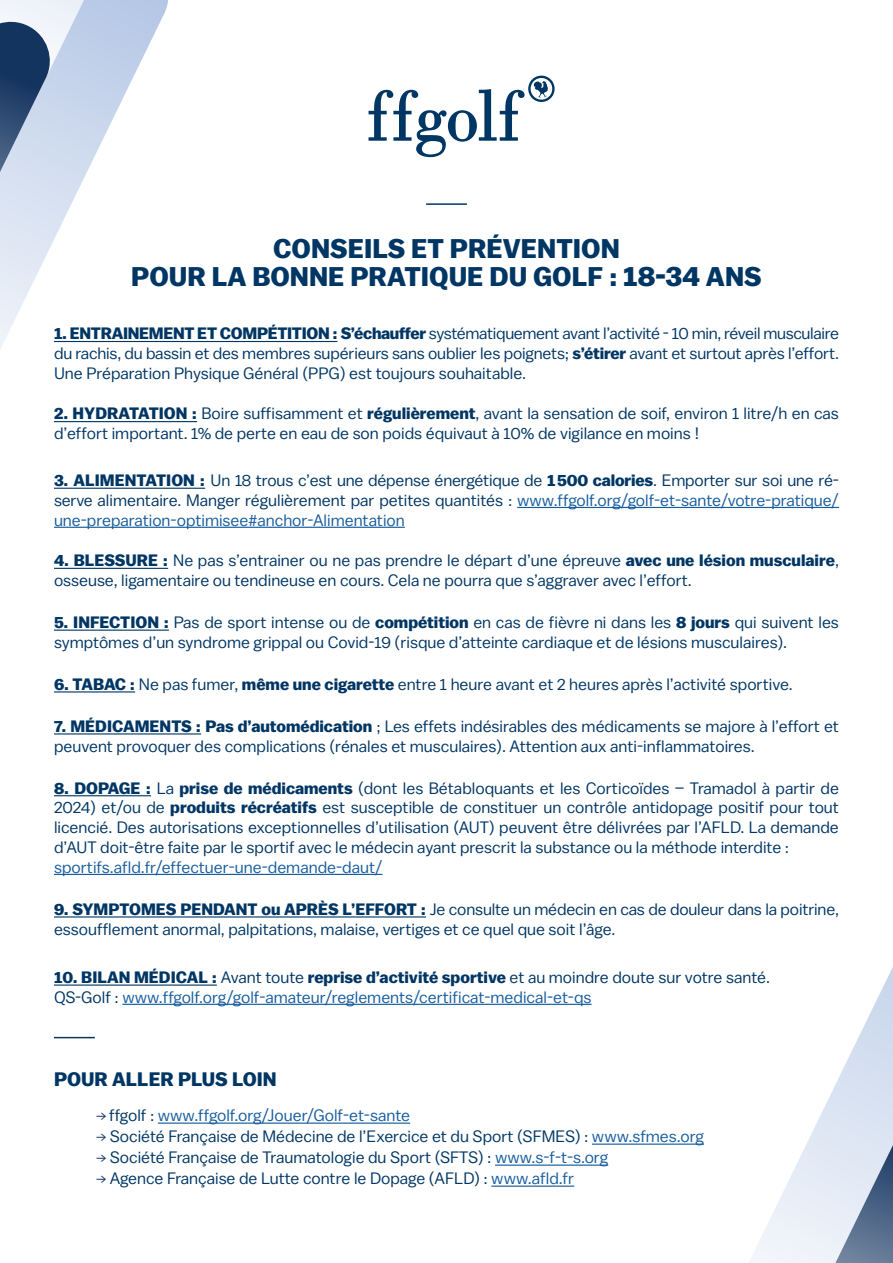
<style>
.page{position:relative;width:893px;height:1263px;background:#fff}
.page>*{position:absolute;margin:0;border:0;box-sizing:border-box;transform-origin:0 0}
.t1{font:700 27px/28.5px "Balto";color:#003664;text-align:center}
.t2{font:700 19.5px "Balto";color:#003664}
.t3{font:16.5px/19.8px "Balto";color:#003664}
.t4{font:16.5px "Balto";color:#175d9e}
.t5{font:700 16.5px "Balto";color:#003664}
.s1{font-weight:700}
.s2{color:#175d9e}
.s3{font-weight:400}
.s4{color:#003664}
.s5{font-size:13.5px;color:#143460}
</style>
<div class="page">
<svg style="left:369px;top:76px;width:186px;height:81px"></svg>
<svg style="left:0;top:0;width:248px;height:489px"></svg>
<svg style="left:863px;top:967px;width:30px;height:60px"></svg>
<svg style="left:749px;top:1027px;width:144px;height:236px"></svg>
<hr style="left:426px;top:203px;width:41px;height:2px;background:#003664">
<hr style="left:54px;top:1037px;width:41px;height:1px;background:#003664">
<hr style="left:158px;top:1122px;width:252px;height:2px;background:#175d9e">
<hr style="left:592px;top:1143px;width:112px;height:2px;background:#175d9e">
<hr style="left:495px;top:1164px;width:113px;height:2px;background:#175d9e">
<hr style="left:491px;top:1185px;width:83px;height:2px;background:#175d9e">
<hr style="left:54px;top:341px;width:283px;height:1px;background:#003664">
<hr style="left:54px;top:421px;width:143px;height:1px;background:#003664">
<hr style="left:54px;top:488px;width:151px;height:1px;background:#003664">
<hr style="left:517px;top:507px;width:322px;height:1px;background:#175d9e">
<hr style="left:54px;top:527px;width:351px;height:1px;background:#175d9e">
<hr style="left:54px;top:568px;width:114px;height:1px;background:#003664">
<hr style="left:54px;top:630px;width:115px;height:1px;background:#003664">
<hr style="left:54px;top:691px;width:81px;height:1px;background:#003664">
<hr style="left:54px;top:733px;width:147px;height:1px;background:#003664">
<hr style="left:54px;top:795px;width:97px;height:1px;background:#003664">
<hr style="left:54px;top:874px;width:328px;height:1px;background:#175d9e">
<hr style="left:54px;top:916px;width:372px;height:1px;background:#003664">
<hr style="left:54px;top:984px;width:163px;height:2px;background:#003664">
<hr style="left:122px;top:1004px;width:470px;height:1px;background:#175d9e">
<p class="t1" style="left:131px;top:234px;width:632px">CONSEILS ET PRÉVENTION<br>POUR LA BONNE PRATIQUE DU GOLF : 18-34 ANS</p>
<p class="t3" style="left:54px;top:323px;width:786px;text-align:justify"><span class="s1">1. ENTRAINEMENT ET COMPÉTITION : S’échauffer</span> systématiquement avant l’activité - 10 min, réveil musculaire du rachis, du bassin et des membres supérieurs sans oublier les poignets; <span class="s1">s’étirer</span> avant et surtout après l’effort.<br>Une Préparation Physique Général (PPG) est toujours souhaitable.</p>
<p class="t3" style="left:54px;top:403px;width:786px"><span class="s1">2. HYDRATATION :</span> Boire suffisamment et <span class="s1">régulièrement</span>, avant la sensation de soif, environ 1 litre/h en cas d’effort important. 1% de perte en eau de son poids équivaut à 10% de vigilance en moins !</p>
<p class="t3" style="left:54px;top:470px;width:786px;text-align:justify"><span class="s1">3. ALIMENTATION :</span> Un 18 trous c’est une dépense énergétique de <span class="s1">1 500 calories</span>. Emporter sur soi une ré&shy;serve alimentaire. Manger régulièrement par petites quantités : <span class="s2">www.ffgolf.org/golf-et-sante/votre-pratique/ une-preparation-optimisee#anchor-Alimentation</span></p>
<p class="t3" style="left:54px;top:550px;width:786px"><span class="s1">4. BLESSURE :</span> Ne pas s’entrainer ou ne pas prendre le départ d’une épreuve <span class="s1">avec une lésion musculaire</span>, osseuse, ligamentaire ou tendineuse en cours. Cela ne pourra que s’aggraver avec l’effort.</p>
<p class="t3" style="left:54px;top:612px;width:786px"><span class="s1">5. INFECTION :</span> Pas de sport intense ou de <span class="s1">compétition</span> en cas de fièvre ni dans les <span class="s1">8 jours</span> qui suivent les symptômes d’un syndrome grippal ou Covid-19 (risque d’atteinte cardiaque et de lésions musculaires).</p>
<p class="t3" style="left:54px;top:674px;width:740px"><span class="s1">6. TABAC :</span> Ne pas fumer, <span class="s1">même une cigarette</span> entre 1 heure avant et 2 heures après l’activité sportive.</p>
<p class="t3" style="left:54px;top:716px;width:786px"><span class="s1">7. MÉDICAMENTS : Pas d’automédication</span> ; Les effets indésirables des médicaments se majore à l’effort et peuvent provoquer des complications (rénales et musculaires). Attention aux anti-inflammatoires.</p>
<p class="t3" style="left:54px;top:777px;width:786px;text-align:justify"><span class="s1">8. DOPAGE :</span> La <span class="s1">prise de médicaments</span> (dont les Bétabloquants et les Corticoïdes – Tramadol à partir de 2024) et/ou de <span class="s1">produits récréatifs</span> est susceptible de constituer un contrôle antidopage positif pour tout licencié. Des autorisations exceptionnelles d’utilisation (AUT) peuvent être délivrées par l’AFLD. La demande d’AUT doit-être faite par le sportif avec le médecin ayant prescrit la substance ou la méthode interdite :</p>
<p class="t4" style="left:54px;top:857px;width:330px">sportifs.afld.fr/effectuer-une-demande-daut/</p>
<p class="t3" style="left:54px;top:899px;width:786px"><span class="s1">9. SYMPTOMES PENDANT ou APRÈS L’EFFORT :</span> Je consulte un médecin en cas de douleur dans la poitrine, essoufflement anormal, palpitations, malaise, vertiges et ce quel que soit l’âge.</p>
<p class="t5" style="left:54px;top:967px;width:717px">10. BILAN MÉDICAL : <span class="s3">Avant toute</span> reprise d’activité sportive <span class="s3">et au moindre doute sur votre santé.</span></p>
<p class="t4" style="left:54px;top:987px;width:539px"><span class="s4">QS-Golf :</span> www.ffgolf.org/golf-amateur/reglements/certificat-medical-et-qs</p>
<p class="t2" style="left:54px;top:1068px;width:224px">POUR ALLER PLUS LOIN</p>
<p class="t4" style="left:97px;top:1106px;width:315px"><span class="s5">→</span> <span class="s4">ffgolf :</span> www.ffgolf.org/Jouer/Golf-et-sante</p>
<p class="t3" style="left:97px;top:1126px;width:609px"><span class="s5">→</span> Société Française de Médecine de l’Exercice et du Sport (SFMES) : <span class="s2">www.sfmes.org</span></p>
<p class="t3" style="left:97px;top:1147px;width:513px"><span class="s5">→</span> Société Française de Traumatologie du Sport (SFTS) : <span class="s2">www.s-f-t-s.org</span></p>
<p class="t3" style="left:97px;top:1168px;width:479px"><span class="s5">→</span> Agence Française de Lutte contre le Dopage (AFLD) : <span class="s2">www.afld.fr</span></p>
</div>
